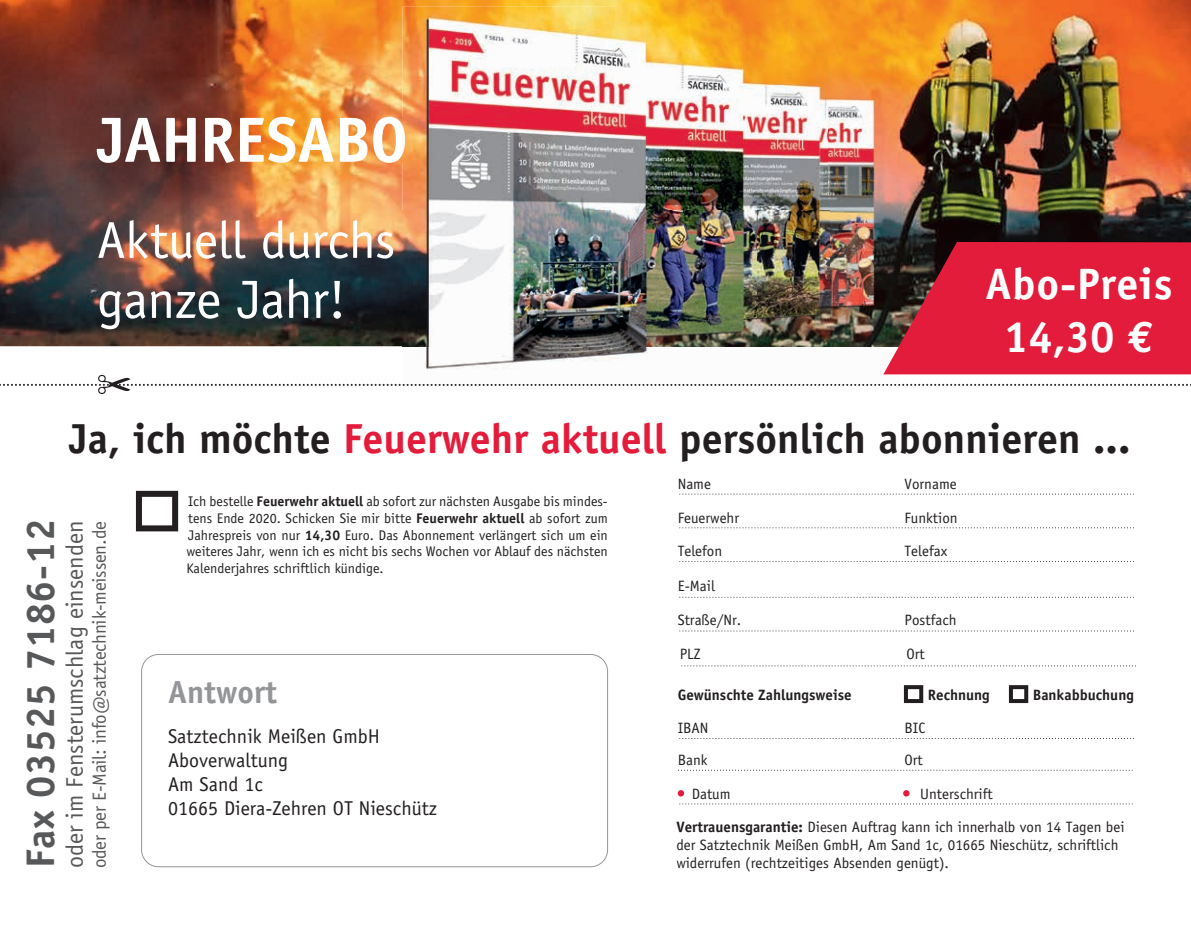
<style>
.page{position:relative;width:1191px;height:925px;background:#fff}
.page>*{position:absolute;margin:0;border:0;box-sizing:border-box;transform-origin:0 0}
.t1{font:700 64px "Officina Sans";letter-spacing:-.015em;color:#fff}
.t2{font:54px "Officina Sans";letter-spacing:-.015em;color:#fff}
.t3{font:52px "Officina Sans";letter-spacing:-.005em;color:#fff}
.t4{font:700 44px/52.8px "Officina Sans";letter-spacing:.015em;color:#fff;text-align:center}
.t5{font:700 42px "Officina Sans";color:#231f20}
.t6{font:700 40px "Officina Sans";letter-spacing:.015em;color:#57585a}
.t7{font:700 32px "Officina Sans";color:#939598}
.t8{font:24px "Officina Sans";color:#57585a}
.t9{font:20px/24px "Officina Sans";color:#231f20}
.t10{font:19px "Officina Sans";letter-spacing:-.01em;color:#57585a}
.t11{font:15px/18px "Officina Sans";color:#231f20}
.t12{font:700 15px "Officina Sans";color:#231f20}
.t13{font:14px/16.8px "Officina Sans";color:#231f20;text-align:justify}
.s1{font-family:"Euro Mono"}
.s2{color:#e41c3b}
.s3{font-weight:700}
</style>
<div class="page">
<img style="left:0;top:0;width:1191px;height:242px">
<svg style="left:679px;top:493px;width:455px;height:1px"></svg>
<svg style="left:679px;top:561px;width:455px;height:1px"></svg>
<svg style="left:141px;top:654px;width:467px;height:212px"></svg>
<svg style="left:136px;top:490px;width:42px;height:41px"></svg>
<svg style="left:679px;top:527px;width:455px;height:1px"></svg>
<svg style="left:679px;top:596px;width:455px;height:1px"></svg>
<svg style="left:679px;top:630px;width:455px;height:1px"></svg>
<svg style="left:681px;top:665px;width:455px;height:1px"></svg>
<svg style="left:904px;top:685px;width:19px;height:17px"></svg>
<svg style="left:678px;top:769px;width:452px;height:1px"></svg>
<svg style="left:679px;top:803px;width:453px;height:1px"></svg>
<svg style="left:677px;top:789px;width:7px;height:7px"></svg>
<svg style="left:903px;top:789px;width:6px;height:7px"></svg>
<svg style="left:1009px;top:685px;width:19px;height:17px"></svg>
<img style="left:403px;top:7px;width:497px;height:235px">
<img style="left:403px;top:117px;width:2px;height:46px">
<img style="left:0;top:242px;width:1191px;height:152px">
<h1 class="t1" style="left:97px;top:100px;width:313px">JAHRESABO</h1>
<h3 class="t3" style="left:97px;top:210px;width:300px">Aktuell durchs</h3>
<h2 class="t2" style="left:97px;top:268px;width:251px">ganze Jahr!</h2>
<h3 class="t4" style="left:985px;top:257px;width:189px">Abo-Preis<br>14,30 <span class="s1">€</span></h3>
<h3 class="t5" style="left:69px;top:412px;width:1062px">Ja, ich möchte <span class="s2">Feuerwehr aktuell</span> persönlich abonnieren ...</h3>
<p class="t13" style="left:186px;top:492px;width:423px">Ich bestelle <span class="s3">Feuerwehr aktuell</span> ab sofort zur nächsten Ausgabe bis mindes&shy;tens Ende 2020. Schicken Sie mir bitte <span class="s3">Feuerwehr aktuell</span> ab sofort zum Jahrespreis von nur <span class="s3">14,30</span> Euro. Das Abonnement verlängert sich um ein weiteres Jahr, wenn ich es nicht bis sechs Wochen vor Ablauf des nächsten Kalenderjahres schriftlich kündige.</p>
<p class="t11" style="left:677px;top:474px;width:35px">Name</p>
<p class="t11" style="left:904px;top:474px;width:54px">Vorname</p>
<p class="t11" style="left:677px;top:508px;width:63px">Feuerwehr</p>
<p class="t11" style="left:904px;top:508px;width:55px">Funktion</p>
<p class="t11" style="left:677px;top:542px;width:46px">Telefon</p>
<p class="t11" style="left:904px;top:542px;width:44px">Telefax</p>
<p class="t11" style="left:677px;top:577px;width:39px">E-Mail</p>
<p class="t11" style="left:677px;top:610px;width:65px">Straße/Nr.</p>
<p class="t11" style="left:904px;top:610px;width:53px">Postfach</p>
<p class="t11" style="left:679px;top:645px;width:22px">PLZ</p>
<p class="t11" style="left:906px;top:645px;width:20px">Ort</p>
<p class="t12" style="left:677px;top:684px;width:175px">Gewünschte Zahlungsweise</p>
<p class="t12" style="left:927px;top:684px;width:63px">Rechnung</p>
<p class="t12" style="left:1032px;top:684px;width:103px">Bankabbuchung</p>
<p class="t11" style="left:677px;top:718px;width:32px">IBAN</p>
<p class="t11" style="left:904px;top:718px;width:22px">BIC</p>
<p class="t11" style="left:677px;top:750px;width:31px">Bank</p>
<p class="t11" style="left:904px;top:750px;width:20px">Ort</p>
<p class="t11" style="left:691px;top:784px;width:40px">Datum</p>
<p class="t11" style="left:920px;top:784px;width:74px">Unterschrift</p>
<p class="t11" style="left:676px;top:817px;width:450px"><span class="s3">Vertrauensgarantie:</span> Diesen Auftrag kann ich innerhalb von 14 Tagen bei der Satztechnik Meißen GmbH, Am Sand 1c, 01665 Nieschütz, schriftlich widerrufen (rechtzeitiges Absenden genügt).</p>
<h3 class="t6" style="left:16px;top:868px;width:350px;rotate:-90deg">Fax 03525 7186-12</h3>
<h3 class="t8" style="left:61px;top:868px;width:349px;rotate:-90deg">oder im Fensterumschlag einsenden</h3>
<h3 class="t10" style="left:88px;top:868px;width:348px;rotate:-90deg">oder per E-Mail: info@satztechnik-meissen.de</h3>
<h3 class="t7" style="left:168px;top:672px;width:111px">Antwort</h3>
<h3 class="t9" style="left:168px;top:724px;width:270px">Satztechnik Meißen GmbH<br>Aboverwaltung<br>Am Sand 1c<br>01665 Diera-Zehren OT Nieschütz</h3>
</div>
